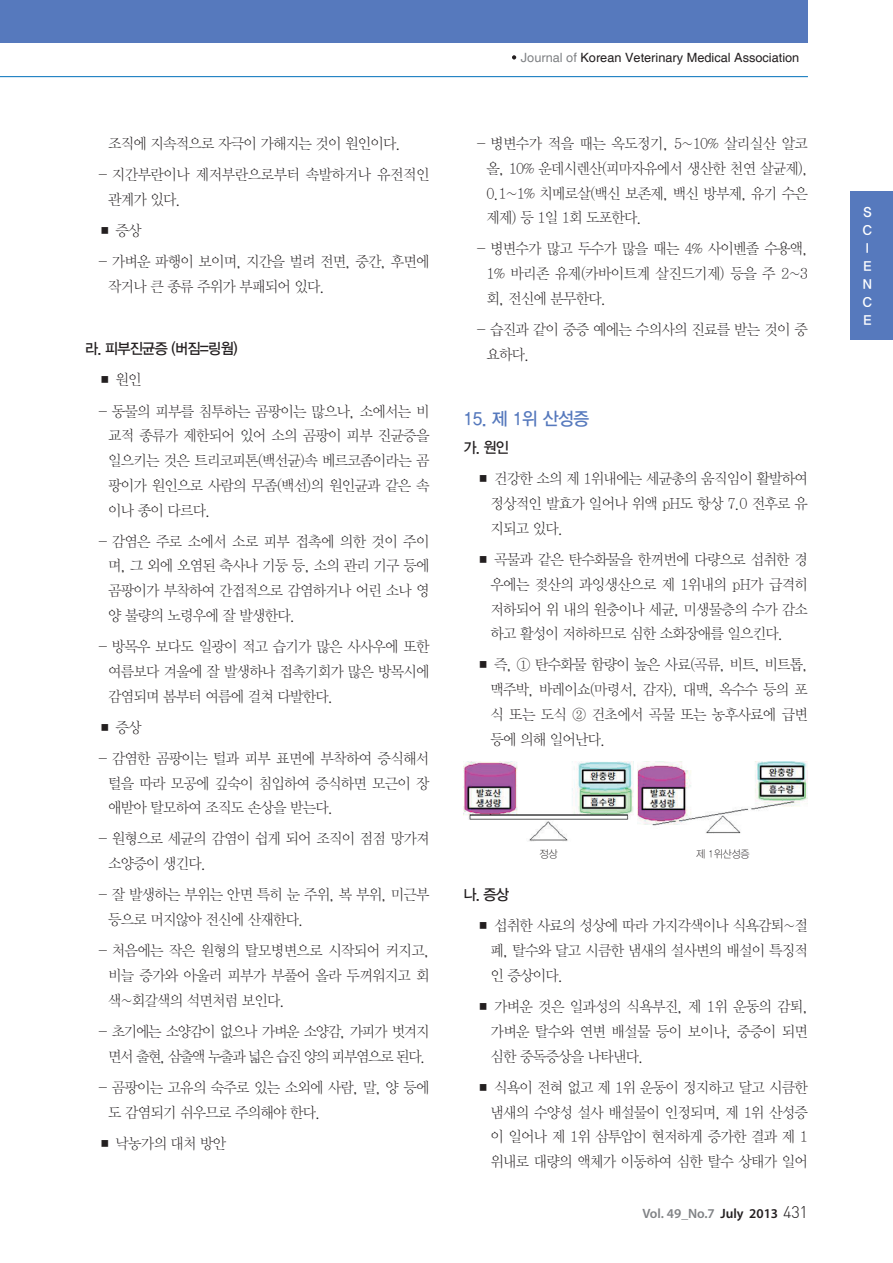
<style>
.page{position:relative;width:893px;height:1263px;background:#fff}
.page>*{position:absolute;margin:0;border:0;box-sizing:border-box;transform-origin:0 0}
.t1{font:18px "YDIYGO330";letter-spacing:-.025em;color:#5679bd;scale:.95 1}
.t2{font:15px/24.8px "YDIY Mj O310";letter-spacing:-.05em;color:#231f20;text-align:justify;scale:.95 1}
.t3{font:15px/24.8px "YDIY Mj O310";letter-spacing:-.085em;color:#231f20;text-align:center;scale:.95 1}
.t4{font:15px/24.8px "YDIY Mj O310";letter-spacing:-.03em;color:#231f20;scale:.95 1}
.t5{font:15px "YDIYGO330";letter-spacing:-.05em;color:#231f20;scale:.95 1}
.t6{font:600 13.5px "Myriad Pro";color:#808285}
.t7{font:13.5px "YDIYGO340";color:#fff}
.t8{font:12.75px "Helvetica";color:#231f20}
.t9{font:10.5px "YDIYGO310";letter-spacing:-.025em;color:#231f20;scale:.95 1}
.s1{color:#808285}
.s2{color:#231f20}
.s3{font-family:"Dinlig";font-weight:400;font-size:16.5px;color:#231f20}
</style>
<div class="page">
<svg style="left:512px;top:55px;width:4px;height:5px"></svg>
<img style="left:463px;top:761px;width:171px;height:81px">
<img style="left:638px;top:761px;width:170px;height:72px">
<div style="left:0;top:0;width:808px;height:43px;background:#5679bd"></div>
<hr style="left:0;top:76px;width:808px;height:1px;background:#006fba">
<div style="left:850px;top:191px;width:43px;height:149px;background:#5679bd"></div>
<p class="t2" style="left:108px;top:132px;width:310px">조직에 지속적으로 자극이 가해지는 것이 원인이다.</p>
<p class="t4" style="left:108px;top:163px;width:340px;text-indent:-10px">- 지간부란이나 제저부란으로부터 속발하거나 유전적인 관계가 있다.</p>
<p class="t2" style="left:98px;top:219px;width:48px">■ 증상</p>
<p class="t2" style="left:108px;top:250px;width:340px;text-indent:-10px">- 가벼운 파행이 보이며, 지간을 벌려 전면, 중간, 후면에 작거나 큰 종류 주위가 부패되어 있다.</p>
<p class="t5" style="left:85px;top:340px;width:162px">라. 피부진균증 (버짐=링웜)</p>
<p class="t2" style="left:98px;top:368px;width:48px">■ 원인</p>
<p class="t2" style="left:108px;top:399px;width:340px;text-indent:-10px">- 동물의 피부를 침투하는 곰팡이는 많으나, 소에서는 비 교적 종류가 제한되어 있어 소의 곰팡이 피부 진균증을 일으키는 것은 트리코피톤(백선균)속 베르코좀이라는 곰 팡이가 원인으로 사람의 무좀(백선)의 원인균과 같은 속 이나 종이 다르다.</p>
<p class="t2" style="left:108px;top:529px;width:340px;text-indent:-10px">- 감염은 주로 소에서 소로 피부 접촉에 의한 것이 주이 며, 그 외에 오염된 축사나 기둥 등, 소의 관리 기구 등에 곰팡이가 부착하여 간접적으로 감염하거나 어린 소나 영 양 불량의 노령우에 잘 발생한다.</p>
<p class="t2" style="left:108px;top:635px;width:340px;text-indent:-10px">- 방목우 보다도 일광이 적고 습기가 많은 사사우에 또한 여름보다 겨울에 잘 발생하나 접촉기회가 많은 방목시에 감염되며 봄부터 여름에 걸쳐 다발한다.</p>
<p class="t2" style="left:98px;top:715px;width:48px">■ 증상</p>
<p class="t2" style="left:108px;top:746px;width:340px;text-indent:-10px">- 감염한 곰팡이는 털과 피부 표면에 부착하여 증식해서 털을 따라 모공에 깊숙이 침입하여 증식하면 모근이 장 애받아 탈모하여 조직도 손상을 받는다.</p>
<p class="t2" style="left:108px;top:827px;width:340px;text-indent:-10px">- 원형으로 세균의 감염이 쉽게 되어 조직이 점점 망가져 소양증이 생긴다.</p>
<p class="t2" style="left:108px;top:883px;width:340px;text-indent:-10px">- 잘 발생하는 부위는 안면 특히 눈 주위, 복 부위, 미근부 등으로 머지않아 전신에 산재한다.</p>
<p class="t2" style="left:108px;top:939px;width:340px;text-indent:-10px">- 처음에는 작은 원형의 탈모병변으로 시작되어 커지고, 비늘 증가와 아울러 피부가 부풀어 올라 두꺼워지고 회 색~회갈색의 석면처럼 보인다.</p>
<p class="t3" style="left:98px;top:1019px;width:351px">- 초기에는 소양감이 없으나 가벼운 소양감, 가피가 벗겨지 면서 출현, 삼출액 누출과 넓은 습진 양의 피부염으로 된다.</p>
<p class="t2" style="left:108px;top:1075px;width:340px;text-indent:-10px">- 곰팡이는 고유의 숙주로 있는 소외에 사람, 말, 양 등에 도 감염되기 쉬우므로 주의해야 한다.</p>
<p class="t2" style="left:98px;top:1131px;width:137px">■ 낙농가의 대처 방안</p>
<p class="t8" style="left:521px;top:50px;width:280px"><span class="s1">Journal of</span> Korean Veterinary Medical Association</p>
<p class="t2" style="left:487px;top:132px;width:340px;text-indent:-10px">- 병변수가 적을 때는 옥도정기, 5~10% 살리실산 알코 올, 10% 운데시렌산(피마자유에서 생산한 천연 살균제), 0.1~1% 치메로살(백신 보존제, 백신 방부제, 유기 수은 제제) 등 1일 1회 도포한다.</p>
<p class="t2" style="left:487px;top:237px;width:340px;text-indent:-10px">- 병변수가 많고 두수가 많을 때는 4% 사이벤졸 수용액, 1% 바리존 유제(카바이트계 살진드기제) 등을 주 2~3 회, 전신에 분무한다.</p>
<p class="t2" style="left:487px;top:318px;width:340px;text-indent:-10px">- 습진과 같이 중증 예에는 수의사의 진료를 받는 것이 중 요하다.</p>
<p class="t1" style="left:463px;top:408px;width:134px">15. 제 1위 산성증</p>
<p class="t5" style="left:463px;top:439px;width:49px">가. 원인</p>
<p class="t2" style="left:490px;top:467px;width:336px;text-indent:-14px">■ 건강한 소의 제 1위내에는 세균총의 움직임이 활발하여 정상적인 발효가 일어나 위액 pH도 항상 7.0 전후로 유 지되고 있다.</p>
<p class="t2" style="left:490px;top:548px;width:336px;text-indent:-14px">■ 곡물과 같은 탄수화물을 한꺼번에 다량으로 섭취한 경 우에는 젖산의 과잉생산으로 제 1위내의 pH가 급격히 저하되어 위 내의 원충이나 세균, 미생물층의 수가 감소 하고 활성이 저하하므로 심한 소화장애를 일으킨다.</p>
<p class="t2" style="left:490px;top:653px;width:336px;text-indent:-14px">■ 즉, ① 탄수화물 함량이 높은 사료(곡류, 비트, 비트톱, 맥주박, 바레이쇼(마령서, 감자), 대맥, 옥수수 등의 포 식 또는 도식 ② 건초에서 곡물 또는 농후사료에 급변 등에 의해 일어난다.</p>
<p class="t9" style="left:539px;top:848px;width:21px">정상</p>
<p class="t9" style="left:696px;top:848px;width:58px">제 1위산성증</p>
<p class="t5" style="left:463px;top:886px;width:49px">나. 증상</p>
<p class="t2" style="left:490px;top:914px;width:336px;text-indent:-14px">■ 섭취한 사료의 성상에 따라 가지각색이나 식욕감퇴~절 폐, 탈수와 달고 시큼한 냄새의 설사변의 배설이 특징적 인 증상이다.</p>
<p class="t2" style="left:490px;top:995px;width:336px;text-indent:-14px">■ 가벼운 것은 일과성의 식욕부진, 제 1위 운동의 감퇴, 가벼운 탈수와 연변 배설물 등이 보이나, 중증이 되면 심한 중독증상을 나타낸다.</p>
<p class="t2" style="left:490px;top:1075px;width:336px;text-indent:-14px">■ 식욕이 전혀 없고 제 1위 운동이 정지하고 달고 시큼한 냄새의 수양성 설사 배설물이 인정되며, 제 1위 산성증 이 일어나 제 1위 삼투압이 현저하게 증가한 결과 제 1 위내로 대량의 액체가 이동하여 심한 탈수 상태가 일어</p>
<p class="t6" style="left:642px;top:1205px;width:167px">Vol. 49_No.7 <span class="s2">July 2013</span> <span class="s3">431</span></p>
<p class="t7" style="left:863px;top:204px;width:10px">S</p>
<p class="t7" style="left:863px;top:222px;width:11px">C</p>
<p class="t7" style="left:866px;top:240px;width:5px">I</p>
<p class="t7" style="left:863px;top:258px;width:10px">E</p>
<p class="t7" style="left:863px;top:276px;width:11px">N</p>
<p class="t7" style="left:863px;top:294px;width:11px">C</p>
<p class="t7" style="left:863px;top:312px;width:10px">E</p>
</div>
